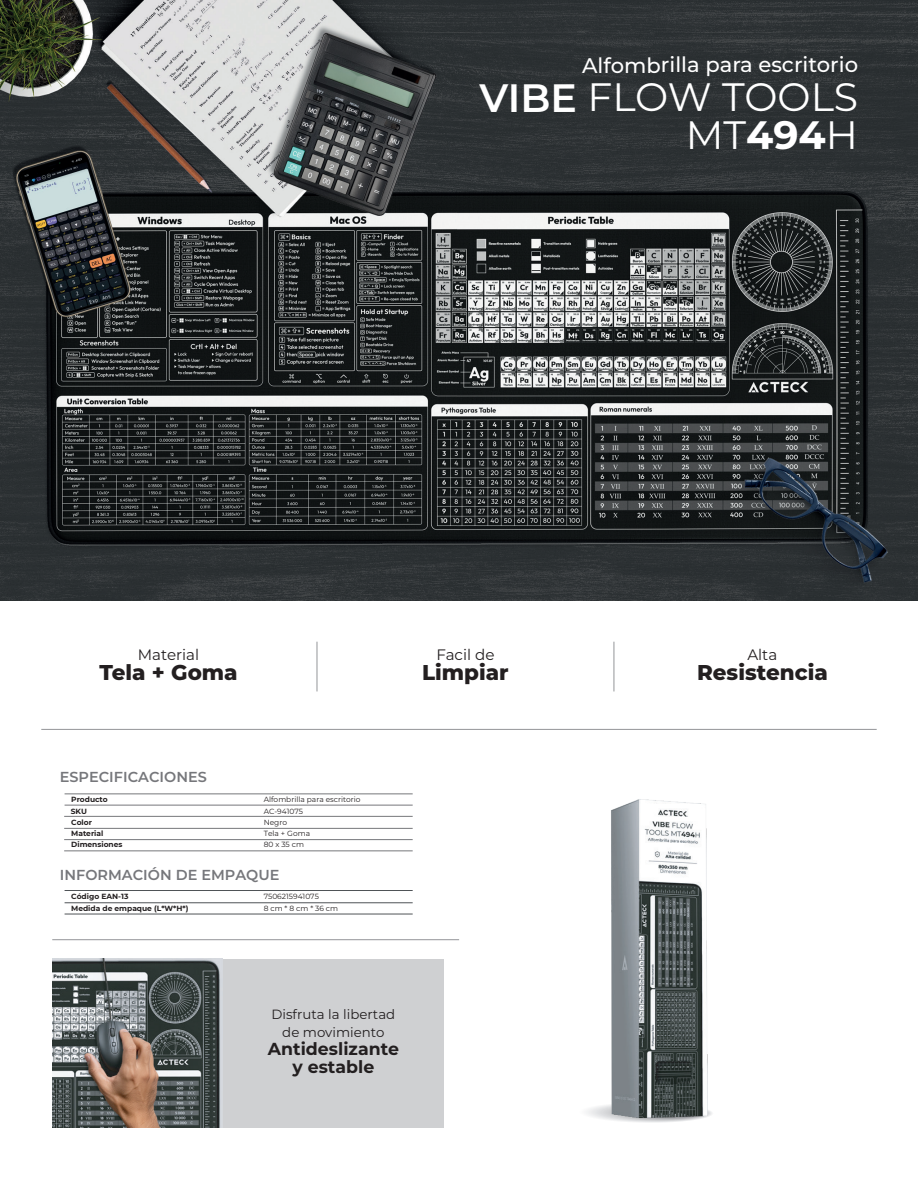
<style>
.page{position:relative;width:918px;height:1188px;background:#fff}
.page>*{position:absolute;margin:0;border:0;box-sizing:border-box;transform-origin:0 0}
.t1{font:39.6px/38.1px "Montserrat";letter-spacing:-.005em;color:#fff;text-align:right}
.t2{font:800 21.45px "Montserrat";color:#231f20}
.t3{font:500 21.15px "Montserrat";color:#fff}
.t4{font:700 17.4px/17.9px "Montserrat";color:#231f20;text-align:center}
.t5{font:15.15px "Montserrat";color:#231f20}
.t6{font:600 14.4px "Montserrat";color:#76777b}
.t7{font:13.35px/17.9px "Montserrat";color:#231f20;text-align:center}
.t8{font:7.5px/11.2px "Montserrat";color:#231f20}
.t9{font:700 7.5px/11.2px "Montserrat";color:#231f20}
.s1{font-weight:600}
.s2{font-weight:700}
</style>
<div class="page">
<div style="left:52px;top:959px;width:392px;height:168px;background:#cfd0d2"></div>
<img style="left:52px;top:959px;width:170px;height:168px">
<img style="left:0;top:0;width:918px;height:600px">
<hr style="left:65px;top:805px;width:348px;height:1px;background:#76777b">
<hr style="left:64px;top:828px;width:349px;height:1px;background:#76777b">
<hr style="left:64px;top:816px;width:349px;height:1px;background:#76777b">
<hr style="left:64px;top:839px;width:349px;height:1px;background:#76777b">
<hr style="left:64px;top:850px;width:349px;height:1px;background:#76777b">
<hr style="left:65px;top:793px;width:348px;height:1px;background:#76777b">
<hr style="left:65px;top:902px;width:348px;height:1px;background:#4f5357">
<hr style="left:65px;top:890px;width:348px;height:1px;background:#4f5357">
<hr style="left:65px;top:914px;width:348px;height:1px;background:#4f5357">
<hr style="left:52px;top:939px;width:407px;height:1px;background:#939598">
<hr style="left:41px;top:729px;width:836px;height:1px;background:#939598">
<img style="left:586px;top:799px;width:126px;height:324px">
<hr style="left:614px;top:642px;width:1px;height:49px;background:#939598">
<hr style="left:317px;top:642px;width:1px;height:49px;background:#939598">
<h3 class="t3" style="left:582px;top:50px;width:278px">Alfombrilla para escritorio</h3>
<h1 class="t1" style="left:480px;top:77px;width:380px"><span class="s1">VIBE</span> FLOW TOOLS<br>MT<span class="s2">494</span>H</h1>
<h3 class="t5" style="left:138px;top:644px;width:63px">Material</h3>
<h2 class="t2" style="left:99px;top:657px;width:140px">Tela + Goma</h2>
<h3 class="t6" style="left:60px;top:767px;width:149px">ESPECIFICACIONES</h3>
<p class="t9" style="left:71px;top:792px;width:38px;line-height:12.5px">Producto<br>SKU</p>
<p class="t9" style="left:71px;top:816px;width:53px">Color<br>Material<br>Dimensiones</p>
<p class="t8" style="left:264px;top:793px;width:98px;line-height:12.3px">Alfombrilla para escritorio<br>AC-941075</p>
<p class="t8" style="left:264px;top:816px;width:48px">Negro<br>Tela + Goma<br>80 x 35 cm</p>
<h3 class="t6" style="left:60px;top:864px;width:221px">INFORMACIÓN DE EMPAQUE</h3>
<p class="t9" style="left:71px;top:891px;width:119px">Código EAN-13<br>Medida de empaque (L*W*H*)</p>
<p class="t8" style="left:264px;top:891px;width:76px">7506215941075<br>8 cm * 8 cm * 36 cm</p>
<h3 class="t5" style="left:436px;top:644px;width:60px">Facil de</h3>
<h2 class="t2" style="left:422px;top:657px;width:88px">Limpiar</h2>
<h3 class="t7" style="left:271px;top:1005px;width:125px">Disfruta la libertad de movimiento</h3>
<h3 class="t4" style="left:268px;top:1039px;width:133px">Antideslizante y estable</h3>
<h3 class="t5" style="left:747px;top:644px;width:32px">Alta</h3>
<h2 class="t2" style="left:697px;top:657px;width:132px">Resistencia</h2>
</div>
